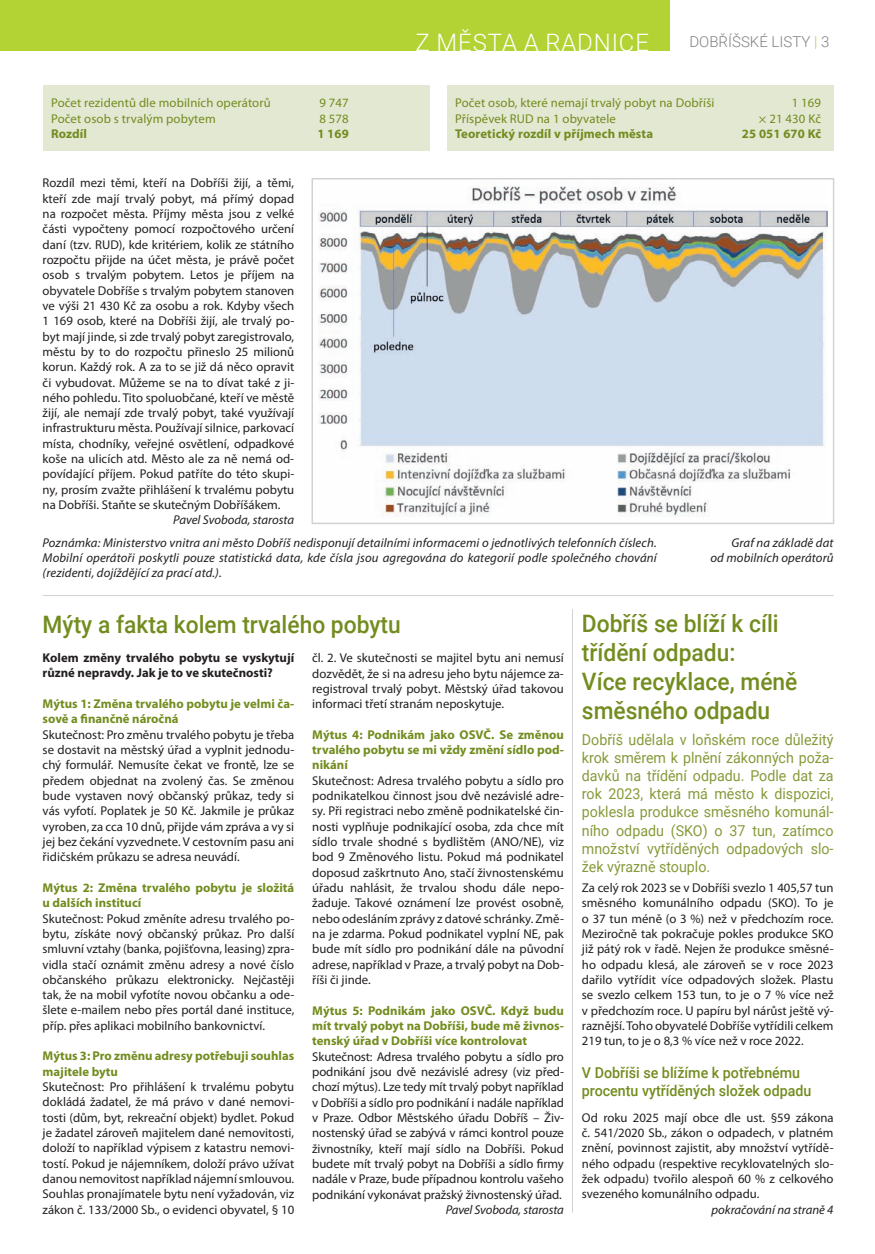
<style>
.page{position:relative;width:875px;height:1254px;background:#fff}
.page>*{position:absolute;margin:0;border:0;box-sizing:border-box;transform-origin:0 0}
.t1{font:500 24px/28.8px "Roboto";color:#738c1f;scale:.95 1}
.t2{font:300 24px "Roboto";letter-spacing:.035em;color:#fff}
.t3{font:15px/18px "Roboto";color:#859a39;text-align:justify;scale:.95 1}
.t4{font:500 15px/18px "Roboto";color:#738c1f;scale:.95 1}
.t5{font:300 15px "Roboto";color:#808285}
.t6{font:12.75px/15.3px "Myriad Pro";color:#231f20;text-align:justify}
.t7{font:700 12.75px/15.3px "Myriad Pro";color:#738c1f}
.t8{font:italic 12.75px/15.3px "Myriad Pro";letter-spacing:.005em;color:#231f20;text-align:justify}
.t9{font:12.75px "Myriad Pro";letter-spacing:.01em;color:#738c1f}
.t10{font:700 12.75px/15.3px "Myriad Pro";color:#231f20}
.s1{color:#b3d234}
</style>
<div class="page">
<div style="left:0;top:0;width:670px;height:51px;background:#b3d234"></div>
<hr style="left:43px;top:595px;width:790px;height:1px;background:#d1d2d4">
<hr style="left:572px;top:609px;width:1px;height:603px;background:#d1d2d4">
<img style="left:318px;top:186px;width:510px;height:331px">
<div style="left:311px;top:178px;width:523px;height:346px;border:2px solid #d1d2d4"></div>
<div style="left:43px;top:85px;width:387px;height:65px;background:#e2e8d2"></div>
<div style="left:447px;top:85px;width:386px;height:65px;background:#e2e8d2"></div>
<p class="t9" style="left:51px;top:95px;width:221px">Počet rezidentů dle mobilních operátorů</p>
<p class="t9" style="left:319px;top:95px;width:31px">9 747</p>
<p class="t9" style="left:51px;top:110px;width:166px">Počet osob s trvalým pobytem</p>
<p class="t9" style="left:319px;top:110px;width:31px">8 578</p>
<p class="t7" style="left:51px;top:125px;width:37px">Rozdíl</p>
<p class="t7" style="left:317px;top:125px;width:33px">1 169</p>
<p class="t6" style="left:43px;top:175px;width:253px">Rozdíl mezi těmi, kteří na Dobříši žijí, a těmi, kteří zde mají trvalý pobyt, má přímý dopad na rozpočet města. Příjmy města jsou z velké části vypočteny pomocí rozpočtového určení daní (tzv. RUD), kde kritériem, kolik ze státního rozpočtu přijde na účet města, je právě počet osob s trvalým pobytem. Letos je příjem na obyvatele Dobříše s trvalým pobytem stanoven ve výši 21 430 Kč za osobu a rok. Kdyby všech 1 169 osob, které na Dobříši žijí, ale trvalý po&shy;byt mají jinde, si zde trvalý pobyt zaregistrovalo, městu by to do rozpočtu přineslo 25 milionů korun. Každý rok. A za to se již dá něco opravit či vybudovat. Můžeme se na to dívat také z ji&shy;ného pohledu. Tito spoluobčané, kteří ve městě žijí, ale nemají zde trvalý pobyt, také využívají infrastrukturu města. Používají silnice, parkovací místa, chodníky, veřejné osvětlení, odpadkové koše na ulicích atd. Město ale za ně nemá od&shy;povídající příjem. Pokud patříte do této skupi&shy;ny, prosím zvažte přihlášení k trvalému pobytu na Dobříši. Staňte se skutečným Dobříšákem.</p>
<p class="t8" style="left:173px;top:512px;width:122px">Pavel Svoboda, starosta</p>
<h1 class="t2" style="left:416px;top:26px;width:235px">Z MĚSTA A RADNICE</h1>
<p class="t5" style="left:689px;top:31px;width:141px">DOBŘÍŠSKÉ LISTY <span class="s1">|</span> 3</p>
<p class="t9" style="left:455px;top:95px;width:261px">Počet osob, které nemají trvalý pobyt na Dobříši</p>
<p class="t9" style="left:792px;top:95px;width:31px">1 169</p>
<p class="t9" style="left:455px;top:110px;width:162px">Příspěvek RUD na 1 obyvatele</p>
<p class="t9" style="left:759px;top:110px;width:64px">× 21 430 Kč</p>
<p class="t7" style="left:455px;top:125px;width:200px">Teoretický rozdíl v příjmech města</p>
<p class="t7" style="left:742px;top:125px;width:81px">25 051 670 Kč</p>
<p class="t8" style="left:43px;top:534px;width:616px">Poznámka: Ministerstvo vnitra ani město Dobříš nedisponují detailními informacemi o jednotlivých telefonních číslech.<br>Mobilní operátoři poskytli pouze statistická data, kde čísla jsou agregována do kategorií podle společného chování (rezidenti, dojíždějící za prací atd.).</p>
<p class="t8" style="left:710px;top:534px;width:125px;text-align:right">Graf na základě dat<br>od mobilních operátorů</p>
<h1 class="t1" style="left:43px;top:609px;width:379px">Mýty a fakta kolem trvalého pobytu</h1>
<p class="t10" style="left:43px;top:649px;width:253px">Kolem změny trvalého pobytu se vyskytují různé nepravdy. Jak je to ve skutečnosti?</p>
<p class="t7" style="left:43px;top:695px;width:253px">Mýtus 1: Změna trvalého pobytu je velmi ča&shy;sově a finančně náročná</p>
<p class="t6" style="left:43px;top:726px;width:253px">Skutečnost: Pro změnu trvalého pobytu je třeba se dostavit na městský úřad a vyplnit jednodu&shy;chý formulář. Nemusíte čekat ve frontě, lze se předem objednat na zvolený čas. Se změnou bude vystaven nový občanský průkaz, tedy si vás vyfotí. Poplatek je 50 Kč. Jakmile je průkaz vyroben, za cca 10 dnů, přijde vám zpráva a vy si jej bez čekání vyzvednete. V cestovním pasu ani řidičském průkazu se adresa neuvádí.</p>
<p class="t7" style="left:43px;top:879px;width:253px">Mýtus 2: Změna trvalého pobytu je složitá u dalších institucí</p>
<p class="t6" style="left:43px;top:910px;width:253px">Skutečnost: Pokud změníte adresu trvalého po&shy;bytu, získáte nový občanský průkaz. Pro další smluvní vztahy (banka, pojišťovna, leasing) zpra&shy;vidla stačí oznámit změnu adresy a nové číslo občanského průkazu elektronicky. Nejčastěji tak, že na mobil vyfotíte novou občanku a ode&shy;šlete e-mailem nebo přes portál dané instituce, příp. přes aplikaci mobilního bankovnictví.</p>
<p class="t7" style="left:43px;top:1047px;width:253px">Mýtus 3: Pro změnu adresy potřebuji souhlas majitele bytu</p>
<p class="t6" style="left:43px;top:1078px;width:253px">Skutečnost: Pro přihlášení k trvalému pobytu dokládá žadatel, že má právo v dané nemovi&shy;tosti (dům, byt, rekreační objekt) bydlet. Pokud je žadatel zároveň majitelem dané nemovitosti, doloží to například výpisem z katastru nemovi&shy;tostí. Pokud je nájemníkem, doloží právo užívat danou nemovitost například nájemní smlouvou.<br>Souhlas pronajímatele bytu není vyžadován, viz zákon č. 133/2000 Sb., o evidenci obyvatel, § 10</p>
<p class="t6" style="left:312px;top:650px;width:253px">čl. 2. Ve skutečnosti se majitel bytu ani nemusí dozvědět, že si na adresu jeho bytu nájemce za&shy;registroval trvalý pobyt. Městský úřad takovou informaci třetí stranám neposkytuje.</p>
<p class="t7" style="left:312px;top:726px;width:253px;text-align:justify">Mýtus 4: Podnikám jako OSVČ. Se změnou trvalého pobytu se mi vždy změní sídlo pod&shy;nikání</p>
<p class="t6" style="left:312px;top:772px;width:253px">Skutečnost: Adresa trvalého pobytu a sídlo pro podnikatelkou činnost jsou dvě nezávislé adre&shy;sy. Při registraci nebo změně podnikatelské čin&shy;nosti vyplňuje podnikající osoba, zda chce mít sídlo trvale shodné s bydlištěm (ANO/NE), viz bod 9 Změnového listu. Pokud má podnikatel doposud zaškrtnuto Ano, stačí živnostenskému úřadu nahlásit, že trvalou shodu dále nepo&shy;žaduje. Takové oznámení lze provést osobně, nebo odesláním zprávy z datové schránky. Změ&shy;na je zdarma. Pokud podnikatel vyplní NE, pak bude mít sídlo pro podnikání dále na původní adrese, například v Praze, a trvalý pobyt na Dob&shy;říši či jinde.</p>
<p class="t7" style="left:312px;top:1002px;width:253px;text-align:justify">Mýtus 5: Podnikám jako OSVČ. Když budu mít trvalý pobyt na Dobříši, bude mě živnos&shy;tenský úřad v Dobříši více kontrolovat</p>
<p class="t6" style="left:312px;top:1048px;width:253px">Skutečnost: Adresa trvalého pobytu a sídlo pro podnikání jsou dvě nezávislé adresy (viz před&shy;chozí mýtus). Lze tedy mít trvalý pobyt například v Dobříši a sídlo pro podnikání i nadále například v Praze. Odbor Městského úřadu Dobříš – Živ&shy;nostenský úřad se zabývá v rámci kontrol pouze živnostníky, kteří mají sídlo na Dobříši. Pokud budete mít trvalý pobyt na Dobříši a sídlo firmy nadále v Praze, bude případnou kontrolu vašeho podnikání vykonávat pražský živnostenský úřad.</p>
<p class="t8" style="left:446px;top:1201px;width:120px">Pavel Svoboda, starosta</p>
<h1 class="t1" style="left:582px;top:608px;width:228px">Dobříš se blíží k cíli třídění odpadu:<br>Více recyklace, méně směsného odpadu</h1>
<p class="t3" style="left:582px;top:730px;width:266px">Dobříš udělala v loňském roce důležitý krok směrem k plnění zákonných poža&shy;davků na třídění odpadu. Podle dat za rok 2023, která má město k dispozici, poklesla produkce směsného komunál&shy;ního odpadu (SKO) o 37 tun, zatímco množství vytříděných odpadových slo&shy;žek výrazně stouplo.</p>
<p class="t6" style="left:582px;top:879px;width:253px">Za celý rok 2023 se v Dobříši svezlo 1 405,57 tun směsného komunálního odpadu (SKO). To je o 37 tun méně (o 3 %) než v předchozím roce.<br>Meziročně tak pokračuje pokles produkce SKO již pátý rok v řadě. Nejen že produkce směsné&shy;ho odpadu klesá, ale zároveň se v roce 2023 dařilo vytřídit více odpadových složek. Plastu se svezlo celkem 153 tun, to je o 7 % více než v předchozím roce. U papíru byl nárůst ještě vý&shy;raznější. Toho obyvatelé Dobříše vytřídili celkem 219 tun, to je o 8,3 % více než v roce 2022.</p>
<p class="t4" style="left:582px;top:1063px;width:243px">V Dobříši se blížíme k potřebnému procentu vytříděných složek odpadu</p>
<p class="t6" style="left:582px;top:1109px;width:253px">Od roku 2025 mají obce dle ust. §59 zákona č. 541/2020 Sb., zákon o odpadech, v platném znění, povinnost zajistit, aby množství vytřídě&shy;ného odpadu (respektive recyklovatelných slo&shy;žek odpadu) tvořilo alespoň 60 % z celkového svezeného komunálního odpadu.</p>
<p class="t8" style="left:711px;top:1201px;width:124px">pokračování na straně 4</p>
</div>
